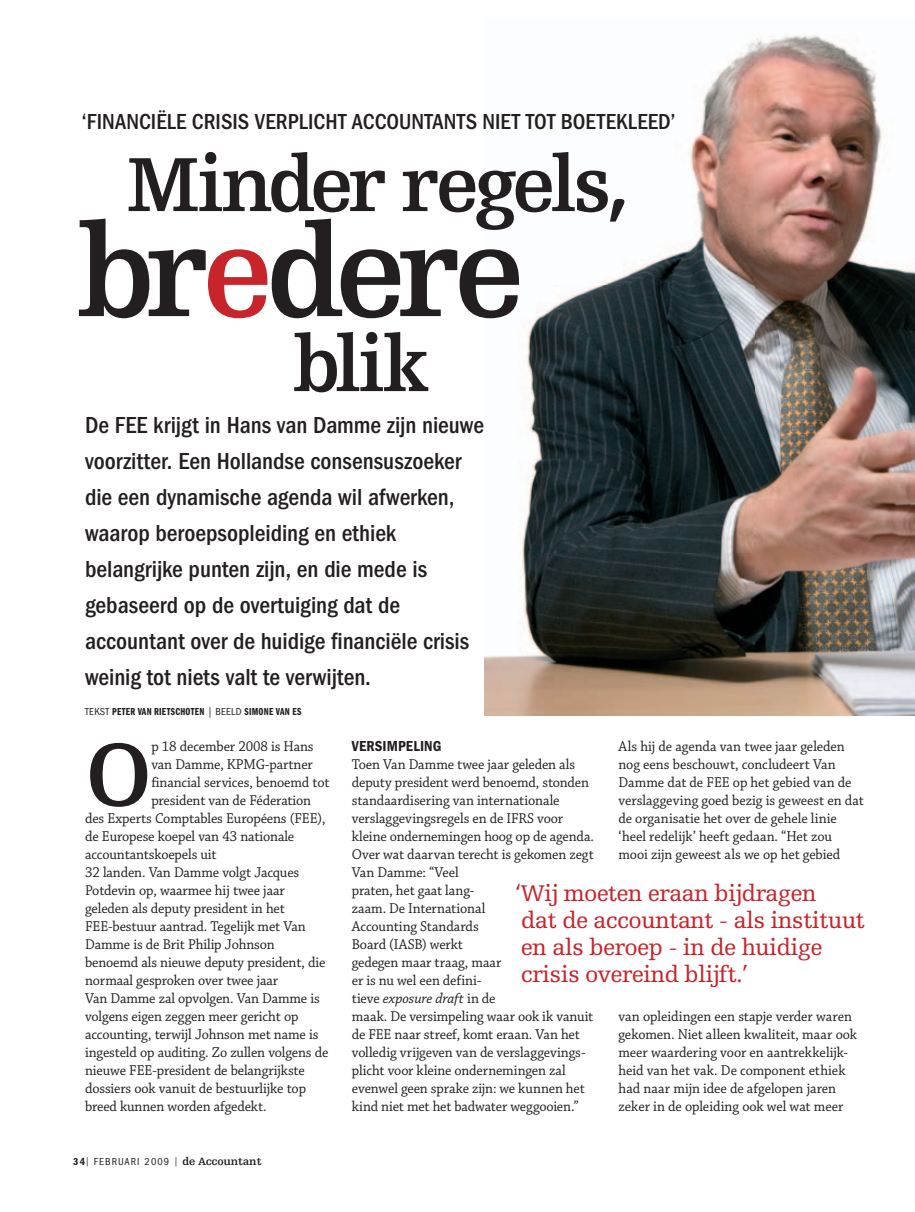
<style>
.page{position:relative;width:915px;height:1212px;background:#fff}
.page>*{position:absolute;margin:0;border:0;box-sizing:border-box;transform-origin:0 0}
.t1{font:700 133.5px "Egyptienne FLT Std";letter-spacing:-.06em;color:#231f20;scale:.95 1}
.t2{font:700 93px "Egyptienne FLT Std";color:#231f20}
.t3{font:700 81px "Egyptienne FLT Std";letter-spacing:-.06em;color:#231f20;scale:.95 1}
.t4{font:500 condensed 24px/36px "ITC Franklin Gothic Std";color:#231f20}
.t5{font:24px/27px "Egyptienne FLT Std";letter-spacing:-.03em;color:#c8242b}
.t6{font:500 condensed 22.5px "ITC Franklin Gothic Std";color:#231f20}
.t7{font:15px/18px "Chaparral Pro";letter-spacing:-.01em;color:#231f20;scale:.95 1}
.t8{font:15px "ITC Franklin Gothic Std Dm Cd";letter-spacing:.01em;color:#231f20}
.t9{font:10.5px "ITC Franklin Gothic Std Dm Cp";letter-spacing:.02em;color:#231f20}
.t10{font:condensed 10.5px "ITC Franklin Gothic Std";letter-spacing:.1em;color:#231f20}
.s1{color:#c8242b}
.s2{font-family:"ITC Franklin Gothic Std";font-stretch:condensed}
.s3{font-family:"ITC Franklin Gothic Std Dm Cd";font-stretch:normal}
.s4{font-size:9px}
.s5{font-family:"Egyptienne FLT Std";font-weight:700;font-stretch:normal;font-size:11.25px}
.s6{font-style:italic}
</style>
<div class="page">
<img style="left:484px;top:34px;width:430px;height:681px">
<h3 class="t6" style="left:82px;top:113px;width:595px">‘FINANCIËLE CRISIS VERPLICHT ACCOUNTANTS NIET TOT BOETEKLEED’</h3>
<h3 class="t3" style="left:127px;top:152px;width:530px">Minder regels,</h3>
<h1 class="t1" style="left:77px;top:218px;width:473px">br<span class="s1">e</span>dere</h1>
<h3 class="t3" style="left:293px;top:332px;width:146px">blik</h3>
<p class="t4" style="left:85px;top:409px;width:400px">De FEE krijgt in Hans van Damme zijn nieuwe voorzitter. Een Hollandse consensuszoeker die een dynamische agenda wil afwerken, waarop beroepsopleiding en ethiek belangrijke punten zijn, en die mede is gebaseerd op de overtuiging dat de accountant over de huidige financiële crisis weinig tot niets valt te verwijten.</p>
<p class="t9" style="left:85px;top:708px;width:218px"><span class="s2">TEKST</span> PETER VAN RIETSCHOTEN <span class="s2">| BEELD</span> SIMONE VAN ES</p>
<h2 class="t2" style="left:85px;top:737px;width:69px">O</h2>
<p class="t7" style="left:151px;top:739px;width:172px">p 18 december 2008 is Hans</p>
<p class="t7" style="left:151px;top:757px;width:171px">van Damme, KPMG-partner</p>
<p class="t7" style="left:151px;top:775px;width:189px">financial services, benoemd tot</p>
<p class="t7" style="left:151px;top:793px;width:170px">president van de Féderation</p>
<p class="t7" style="left:85px;top:811px;width:254px">des Experts Comptables Européens (FEE),</p>
<p class="t7" style="left:85px;top:829px;width:221px">de Europese koepel van 43 nationale</p>
<p class="t7" style="left:85px;top:847px;width:140px">accountantskoepels uit</p>
<p class="t7" style="left:85px;top:865px;width:227px">32 landen. Van Damme volgt Jacques</p>
<p class="t7" style="left:85px;top:883px;width:212px">Potdevin op, waarmee hij twee jaar</p>
<p class="t7" style="left:85px;top:901px;width:212px">geleden als deputy president in het</p>
<p class="t7" style="left:85px;top:919px;width:234px">FEE-bestuur aantrad. Tegelijk met Van</p>
<p class="t7" style="left:85px;top:937px;width:201px">Damme is de Brit Philip Johnson</p>
<p class="t7" style="left:85px;top:955px;width:254px">benoemd als nieuwe deputy president, die</p>
<p class="t7" style="left:85px;top:973px;width:205px">normaal gesproken over twee jaar</p>
<p class="t7" style="left:85px;top:991px;width:248px">Van Damme zal opvolgen. Van Damme is</p>
<p class="t7" style="left:85px;top:1009px;width:226px">volgens eigen zeggen meer gericht op</p>
<p class="t7" style="left:85px;top:1027px;width:247px">accounting, terwijl Johnson met name is</p>
<p class="t7" style="left:85px;top:1045px;width:257px">ingesteld op auditing. Zo zullen volgens de</p>
<p class="t7" style="left:85px;top:1063px;width:233px">nieuwe FEE-president de belangrijkste</p>
<p class="t7" style="left:85px;top:1081px;width:234px">dossiers ook vanuit de bestuurlijke top</p>
<p class="t7" style="left:85px;top:1099px;width:192px">breed kunnen worden afgedekt.</p>
<p class="t10" style="left:73px;top:1158px;width:190px"><span class="s3">34</span><span class="s4">|</span> FEBRUARI 2009 <span class="s4">|</span> <span class="s5">de Accountant</span></p>
<p class="t7" style="left:618px;top:739px;width:260px">Als hij de agenda van twee jaar geleden nog eens beschouwt, concludeert Van Damme dat de FEE op het gebied van de verslaggeving goed bezig is geweest en dat de organisatie het over de gehele linie ‘heel redelijk’ heeft gedaan. “Het zou mooi zijn geweest als we op het gebied</p>
<p class="t8" style="left:351px;top:740px;width:91px">VERSIMPELING</p>
<p class="t7" style="left:351px;top:757px;width:256px">Toen Van Damme twee jaar geleden als deputy president werd benoemd, stonden standaardisering van internationale verslaggevingsregels en de IFRS voor kleine ondernemingen hoog op de agenda.<br>Over wat daarvan terecht is gekomen zegt<br>Van Damme: “Veel<br>praten, het gaat lang-<br>zaam. De International<br>Accounting Standards<br>Board (IASB) werkt<br>gedegen maar traag, maar<br>er is nu wel een defini-<br>tieve <span class="s6">exposure draft</span> in de<br>maak. De versimpeling waar ook ik vanuit de FEE naar streef, komt eraan. Van het volledig vrijgeven van de verslaggevings&shy;plicht voor kleine ondernemingen zal evenwel geen sprake zijn: we kunnen het kind niet met het badwater weggooien.”</p>
<h3 class="t5" style="left:514px;top:882px;width:351px">‘ Wij moeten eraan bijdragen<br>dat de accountant - als instituut en als beroep - in de huidige crisis overeind blijft.’</h3>
<p class="t7" style="left:618px;top:1009px;width:252px">van opleidingen een stapje verder waren gekomen. Niet alleen kwaliteit, maar ook meer waardering voor en aantrekkelijk&shy;heid van het vak. De component ethiek had naar mijn idee de afgelopen jaren zeker in de opleiding ook wel wat meer</p>
</div>
